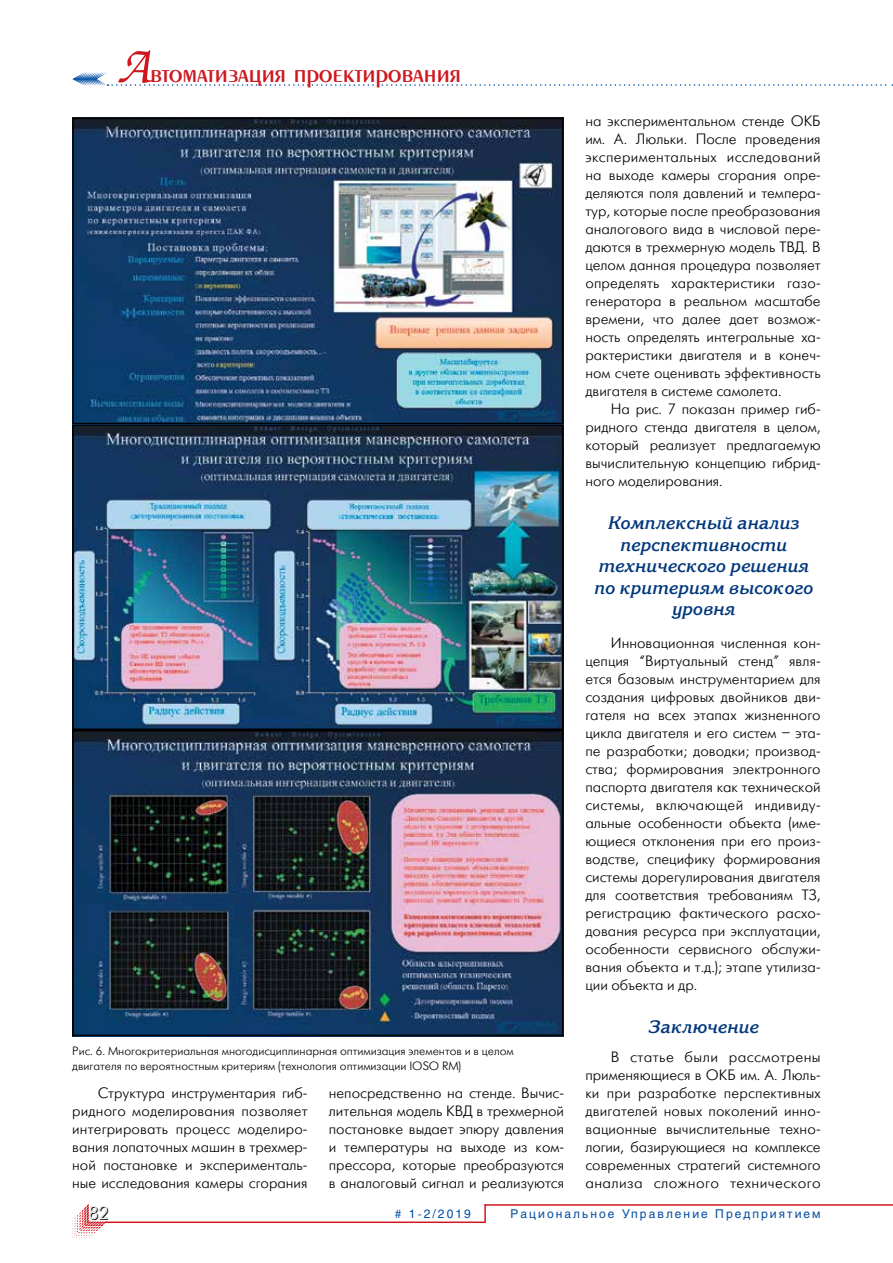
<style>
.page{position:relative;width:893px;height:1263px;background:#fff}
.page>*{position:absolute;margin:0;border:0;box-sizing:border-box;transform-origin:0 0}
.t1{font:27px "Penta Demi";color:#ce171e}
.t2{font:italic 700 18px/21.6px "Korinna C";color:#00377b;text-align:center}
.t3{font:18px "Futuris Shadow C";color:#000}
.t4{font:15px/18px "Futuris Light C";color:#000;text-align:justify}
.t5{font:12px/14.4px "Futuris Light C";color:#000}
.t6{font:12px "Helios";letter-spacing:.17em;color:#034ea2}
.s1{font-family:"Zapf Chancery C";font-size:54px}
</style>
<div class="page">
<svg style="left:72px;top:1204px;width:34px;height:34px"></svg>
<svg style="left:484px;top:1206px;width:2px;height:15px"></svg>
<hr style="left:105px;top:1221px;width:381px;height:2px;background:#ce171e">
<hr style="left:484px;top:1204px;width:409px;height:2px;background:#ce171e">
<svg style="left:72px;top:72px;width:821px;height:14px"></svg>
<img style="left:75px;top:121px;width:485px;height:912px">
<div style="left:72px;top:424px;width:491px;height:306px;border:2px solid #000"></div>
<div style="left:72px;top:730px;width:491px;height:306px;border:2px solid #000"></div>
<div style="left:72px;top:118px;width:491px;height:306px;border:2px solid #000"></div>
<h1 class="t1" style="left:117px;top:60px;width:346px"><span class="s1">А</span>втоматизация проектирования</h1>
<p class="t5" style="left:72px;top:1044px;width:443px">Рис. 6. Многокритериальная многодисциплинарная оптимизация элементов и в целом двигателя по вероятностным критериям (технология оптимизации IOSO RM)</p>
<p class="t4" style="left:72px;top:1084px;width:237px;text-indent:26px">Структура инструментария гиб&shy;ридного моделирования позволяет интегрировать процесс моделиро&shy;вания лопаточных машин в трехмер&shy;ной постановке и эксперименталь&shy;ные исследования камеры сгорания</p>
<p class="t4" style="left:329px;top:1084px;width:237px">непосредственно на стенде. Вычис&shy;лительная модель КВД в трехмерной постановке выдает эпюру давления и температуры на выходе из ком&shy;прессора, которые преобразуются в аналоговый сигнал и реализуются</p>
<p class="t4" style="left:585px;top:112px;width:237px">на экспериментальном стенде ОКБ им. А. Люльки. После проведения экспериментальных исследований на выходе камеры сгорания опре&shy;деляются поля давлений и темпера&shy;тур, которые после преобразования аналогового вида в числовой пере&shy;даются в трехмерную модель ТВД. В целом данная процедура позволяет определять характеристики газо&shy;генератора в реальном масштабе времени, что далее дает возмож&shy;ность определять интегральные ха&shy;рактеристики двигателя и в конеч&shy;ном счете оценивать эффективность двигателя в системе самолета.</p>
<p class="t4" style="left:585px;top:400px;width:237px;text-indent:26px">На рис. 7 показан пример гиб&shy;ридного стенда двигателя в целом, который реализует предлагаемую вычислительную концепцию гибрид&shy;ного моделирования.</p>
<p class="t2" style="left:594px;top:513px;width:220px">Комплексный анализ перспективности технического решения по критериям высокого уровня</p>
<p class="t4" style="left:585px;top:634px;width:237px;text-indent:26px">Инновационная численная кон&shy;цепция “Виртуальный стенд” явля&shy;ется базовым инструментарием для создания цифровых двойников дви&shy;гателя на всех этапах жизненного цикла двигателя и его систем – эта&shy;пе разработки; доводки; производ&shy;ства; формирования электронного паспорта двигателя как технической системы, включающей индивиду&shy;альные особенности объекта (име&shy;ющиеся отклонения при его произ&shy;водстве, специфику формирования системы дорегулирования двигателя для соответствия требованиям ТЗ, регистрацию фактического расхо&shy;дования ресурса при эксплуатации, особенности сервисного обслужи&shy;вания объекта и т.д.); этапе утилиза&shy;ции объекта и др.</p>
<p class="t2" style="left:648px;top:1017px;width:112px">Заключение</p>
<p class="t4" style="left:585px;top:1048px;width:237px;text-indent:26px">В статье были рассмотрены применяющиеся в ОКБ им. А. Люль&shy;ки при разработке перспективных двигателей новых поколений инно&shy;вационные вычислительные техно&shy;логии, базирующиеся на комплексе современных стратегий системного анализа сложного технического</p>
<p class="t3" style="left:89px;top:1204px;width:21px">82</p>
<p class="t6" style="left:510px;top:1207px;width:312px">Рациональное Управление Предприятием</p>
<p class="t6" style="left:395px;top:1207px;width:78px"># 1-2/2019</p>
</div>
